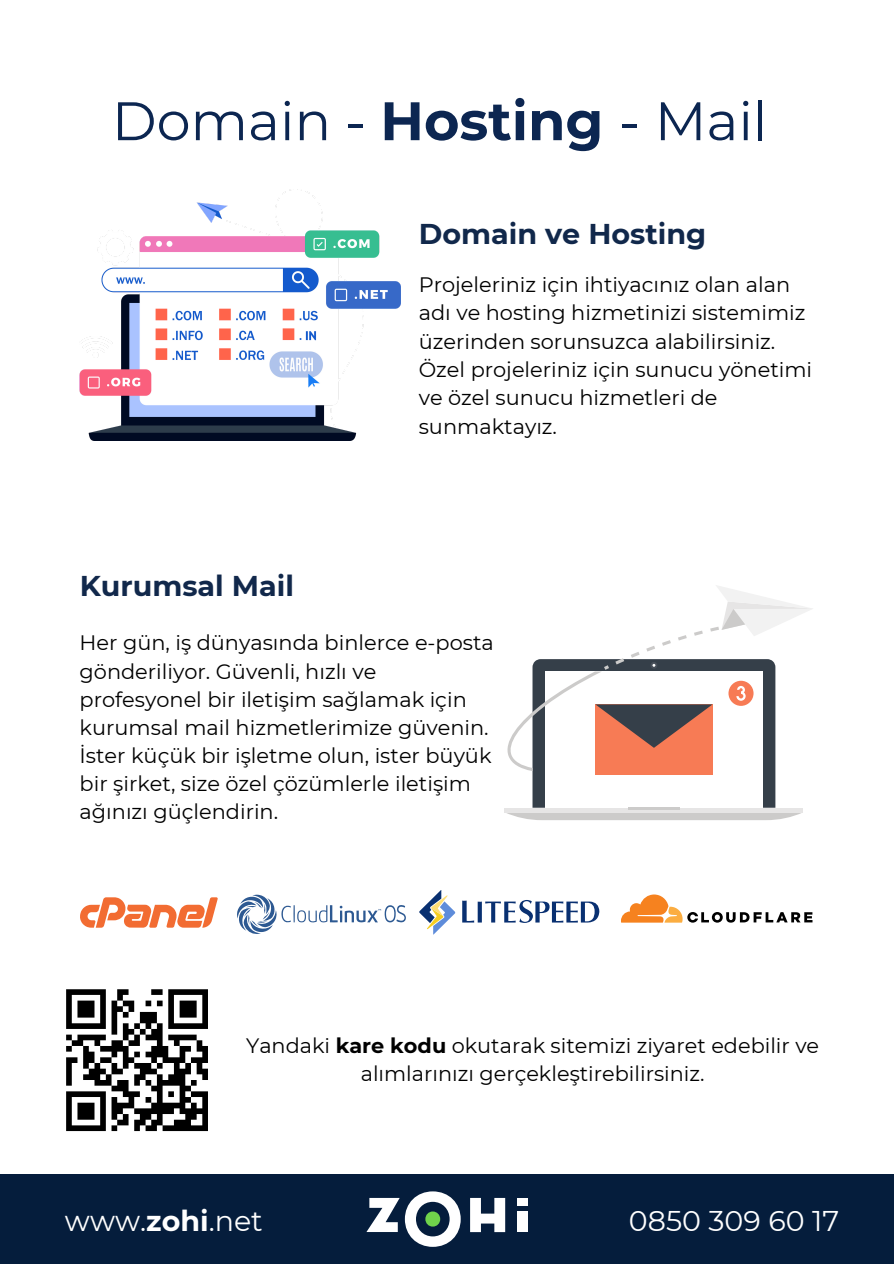
<style>
.page{position:relative;width:894px;height:1264px;background:#fff}
.page>*{position:absolute;margin:0;border:0;box-sizing:border-box;transform-origin:0 0}
.t1{font:54.15px "Montserrat";color:#0c2651}
.t2{font:700 28.5px "Montserrat";color:#11284b}
.t3{font:28.5px "Montserrat";color:#fff}
.t4{font:20.85px/28.2px "Montserrat";color:#000}
.s1{font-weight:700}
</style>
<div class="page">
<div style="left:66px;top:989px;width:40px;height:5px;background:#000"></div>
<div style="left:117px;top:989px;width:11px;height:5px;background:#000"></div>
<div style="left:151px;top:989px;width:11px;height:5px;background:#000"></div>
<div style="left:168px;top:989px;width:40px;height:5px;background:#000"></div>
<div style="left:77px;top:1000px;width:17px;height:6px;background:#000"></div>
<div style="left:179px;top:1000px;width:17px;height:6px;background:#000"></div>
<div style="left:77px;top:1006px;width:17px;height:5px;background:#000"></div>
<div style="left:179px;top:1006px;width:17px;height:5px;background:#000"></div>
<div style="left:77px;top:1011px;width:17px;height:6px;background:#000"></div>
<div style="left:179px;top:1011px;width:17px;height:6px;background:#000"></div>
<svg style="left:66px;top:994px;width:6px;height:29px"></svg>
<svg style="left:168px;top:994px;width:6px;height:29px"></svg>
<svg style="left:202px;top:994px;width:6px;height:29px"></svg>
<div style="left:66px;top:1023px;width:40px;height:5px;background:#000"></div>
<div style="left:168px;top:1023px;width:40px;height:5px;background:#000"></div>
<div style="left:77px;top:1034px;width:29px;height:6px;background:#000"></div>
<div style="left:168px;top:1034px;width:28px;height:6px;background:#000"></div>
<div style="left:72px;top:1040px;width:11px;height:5px;background:#000"></div>
<svg style="left:174px;top:1040px;width:5px;height:5px"></svg>
<svg style="left:196px;top:1040px;width:6px;height:5px"></svg>
<svg style="left:66px;top:1034px;width:6px;height:17px"></svg>
<div style="left:151px;top:1045px;width:17px;height:6px;background:#000"></div>
<div style="left:179px;top:1045px;width:12px;height:6px;background:#000"></div>
<div style="left:196px;top:1045px;width:12px;height:6px;background:#000"></div>
<div style="left:145px;top:1051px;width:23px;height:6px;background:#000"></div>
<div style="left:66px;top:1057px;width:11px;height:5px;background:#000"></div>
<div style="left:162px;top:1057px;width:23px;height:5px;background:#000"></div>
<svg style="left:83px;top:994px;width:79px;height:74px"></svg>
<svg style="left:174px;top:1051px;width:34px;height:17px"></svg>
<div style="left:89px;top:1068px;width:17px;height:6px;background:#000"></div>
<div style="left:111px;top:1068px;width:12px;height:6px;background:#000"></div>
<div style="left:140px;top:1068px;width:17px;height:6px;background:#000"></div>
<div style="left:174px;top:1068px;width:17px;height:6px;background:#000"></div>
<div style="left:196px;top:1068px;width:12px;height:6px;background:#000"></div>
<div style="left:83px;top:1074px;width:17px;height:5px;background:#000"></div>
<svg style="left:106px;top:1074px;width:5px;height:5px"></svg>
<div style="left:134px;top:1074px;width:11px;height:5px;background:#000"></div>
<svg style="left:157px;top:1074px;width:5px;height:5px"></svg>
<div style="left:168px;top:1074px;width:17px;height:5px;background:#000"></div>
<svg style="left:202px;top:1074px;width:6px;height:5px"></svg>
<svg style="left:66px;top:1062px;width:6px;height:23px"></svg>
<div style="left:94px;top:1079px;width:17px;height:6px;background:#000"></div>
<div style="left:117px;top:1079px;width:11px;height:6px;background:#000"></div>
<svg style="left:134px;top:1079px;width:17px;height:6px"></svg>
<div style="left:157px;top:1079px;width:28px;height:6px;background:#000"></div>
<svg style="left:191px;top:1080px;width:5px;height:5px"></svg>
<div style="left:111px;top:1085px;width:17px;height:6px;background:#000"></div>
<div style="left:151px;top:1085px;width:11px;height:6px;background:#000"></div>
<div style="left:179px;top:1085px;width:12px;height:6px;background:#000"></div>
<div style="left:66px;top:1091px;width:40px;height:5px;background:#000"></div>
<div style="left:123px;top:1091px;width:17px;height:5px;background:#000"></div>
<svg style="left:168px;top:1091px;width:17px;height:5px"></svg>
<div style="left:191px;top:1091px;width:17px;height:5px;background:#000"></div>
<svg style="left:128px;top:1096px;width:6px;height:6px"></svg>
<svg style="left:145px;top:1097px;width:6px;height:5px"></svg>
<svg style="left:157px;top:1091px;width:5px;height:11px"></svg>
<div style="left:179px;top:1096px;width:12px;height:6px;background:#000"></div>
<div style="left:77px;top:1102px;width:17px;height:6px;background:#000"></div>
<div style="left:111px;top:1102px;width:23px;height:6px;background:#000"></div>
<div style="left:151px;top:1102px;width:34px;height:6px;background:#000"></div>
<svg style="left:191px;top:1102px;width:5px;height:6px"></svg>
<div style="left:77px;top:1108px;width:17px;height:5px;background:#000"></div>
<div style="left:111px;top:1108px;width:12px;height:5px;background:#000"></div>
<div style="left:134px;top:1108px;width:40px;height:5px;background:#000"></div>
<div style="left:179px;top:1108px;width:29px;height:5px;background:#000"></div>
<div style="left:77px;top:1113px;width:17px;height:6px;background:#000"></div>
<svg style="left:123px;top:1114px;width:5px;height:5px"></svg>
<div style="left:140px;top:1113px;width:11px;height:6px;background:#000"></div>
<svg style="left:157px;top:1113px;width:5px;height:6px"></svg>
<div style="left:185px;top:1113px;width:11px;height:6px;background:#000"></div>
<svg style="left:66px;top:1096px;width:6px;height:29px"></svg>
<div style="left:117px;top:1119px;width:11px;height:6px;background:#000"></div>
<div style="left:134px;top:1119px;width:11px;height:6px;background:#000"></div>
<div style="left:151px;top:1119px;width:11px;height:6px;background:#000"></div>
<div style="left:174px;top:1119px;width:17px;height:6px;background:#000"></div>
<svg style="left:202px;top:1096px;width:6px;height:29px"></svg>
<div style="left:66px;top:1125px;width:40px;height:6px;background:#000"></div>
<svg style="left:100px;top:1096px;width:17px;height:35px"></svg>
<svg style="left:134px;top:1125px;width:6px;height:6px"></svg>
<div style="left:145px;top:1125px;width:12px;height:6px;background:#000"></div>
<div style="left:162px;top:1125px;width:46px;height:6px;background:#000"></div>
<svg style="left:504px;top:585px;width:309px;height:235px"></svg>
<img style="left:80px;top:189px;width:320px;height:251px">
<svg style="left:80px;top:897px;width:138px;height:30px"></svg>
<svg style="left:237px;top:894px;width:169px;height:40px"></svg>
<svg style="left:462px;top:900px;width:137px;height:22px"></svg>
<svg style="left:419px;top:890px;width:36px;height:44px"></svg>
<svg style="left:621px;top:894px;width:191px;height:28px"></svg>
<div style="left:0;top:1174px;width:893px;height:89px;background:#051d3c"></div>
<svg style="left:366px;top:1197px;width:33px;height:35px"></svg>
<svg style="left:405px;top:1191px;width:55px;height:55px"></svg>
<div style="left:425px;top:1211px;width:15px;height:15px;background:#70d44b;border-radius:50%"></div>
<svg style="left:470px;top:1197px;width:35px;height:35px"></svg>
<div style="left:517px;top:1197px;width:11px;height:8px;background:#fff"></div>
<div style="left:517px;top:1211px;width:11px;height:20px;background:#fff"></div>
<p class="t1" style="left:112px;top:88px;width:657px">Domain - <span class="s1">Hosting</span> - Mail</p>
<h2 class="t2" style="left:419px;top:216px;width:289px">Domain ve Hosting</h2>
<p class="t2" style="left:80px;top:568px;width:216px">Kurumsal Mail</p>
<p class="t4" style="left:418px;top:270px;width:388px">Projeleri niz içi n i htiyacınız olan alan adı ve hosti ng hizmeti nizi sistemi miz üzeri nden sorunsuzca alabi li rsi niz.</p>
<h2 class="t4" style="left:418px;top:355px;width:391px">Özel projeleri niz içi n sunucu yöneti mi ve özel sunucu hizmetleri de sunmaktayız.</h2>
<p class="t4" style="left:80px;top:629px;width:415px">Her gün, iş dünyasında bi nlerce e-posta gönderi liyor. Güvenli, hızlı ve profesyonel bi r i letişi m sağlamak içi n kurumsal mai l hizmetleri mize güveni n.<br>İster küçük bi r işletme olun, ister büyük bi r şi rket, size özel çözümlerle i letişi m ağınızı güçlendi ri n.</p>
<p class="t4" style="left:246px;top:1030px;width:574px;text-align:center">Yandaki <span class="s1">kare kodu</span> okutarak sitemizi ziyaret edebi li r ve alımlarınızı gerçekleşti rebi li rsi niz.</p>
<p class="t3" style="left:65px;top:1203px;width:199px">www.<span class="s1">zohi</span>.net</p>
<p class="t3" style="left:628px;top:1203px;width:212px">0850 309 60 17</p>
</div>
